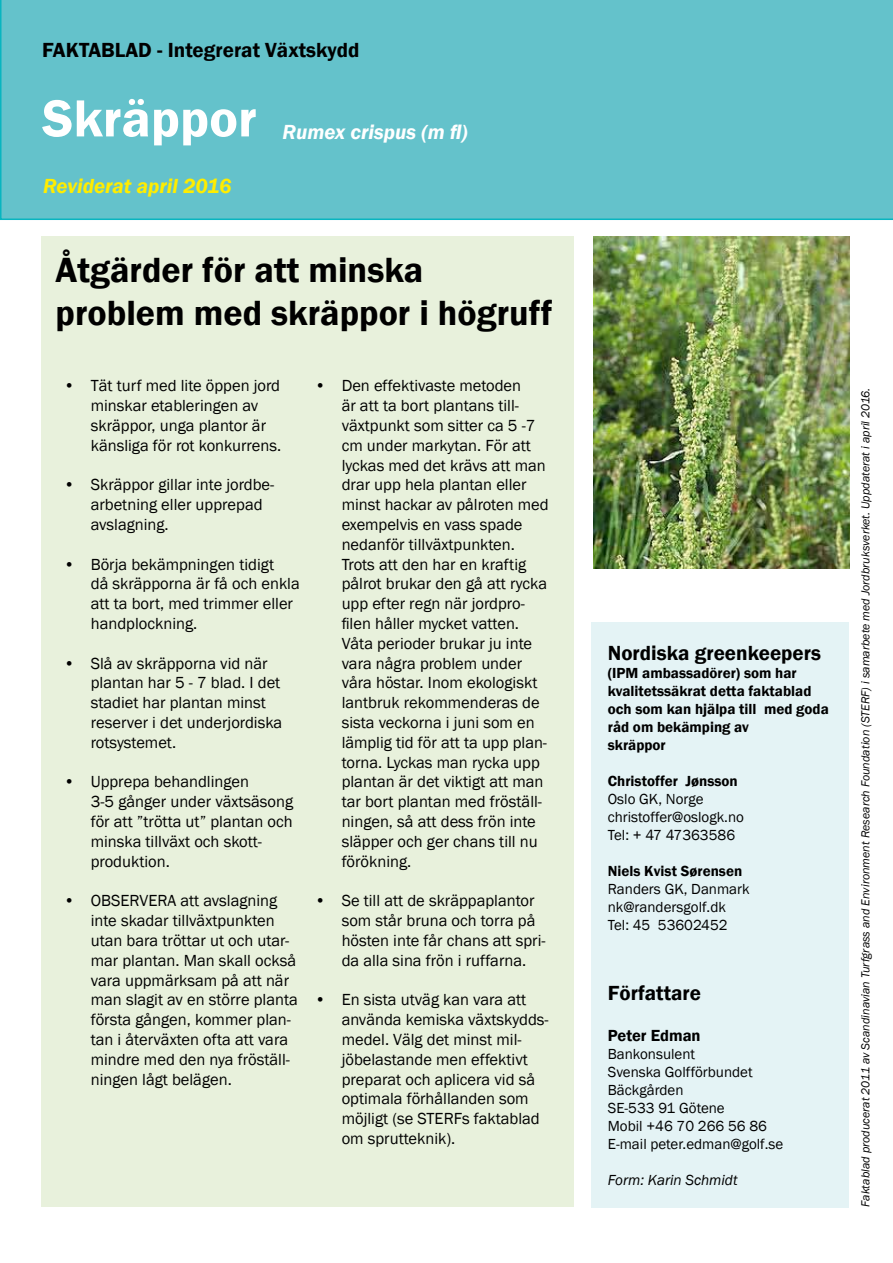
<style>
.page{position:relative;width:893px;height:1263px;background:#fff}
.page>*{position:absolute;margin:0;border:0;box-sizing:border-box;transform-origin:0 0}
.t1{font:600 54px "Franklin Gothic";color:#fff}
.t2{font:600 36px/43.2px "Franklin Gothic";color:#000}
.t3{font:600 21px "Franklin Gothic";color:#000}
.t4{font:italic 600 21px "Franklin Gothic";color:#ffed00}
.t5{font:italic 600 21px "Franklin Gothic";color:#fff}
.t6{font:16.5px/19.8px "Franklin Gothic";color:#000}
.t7{font:600 16.5px "Franklin Gothic";color:#000}
.t8{font:15px/18px "Franklin Gothic";color:#000}
.t9{font:600 15px/18px "Franklin Gothic";color:#000}
.t10{font:italic 15px "Franklin Gothic";color:#000}
.t11{font:italic 12px "Franklin Gothic";color:#000}
</style>
<div class="page">
<div style="left:591px;top:622px;width:258px;height:586px;background:#e4f3f5"></div>
<div style="left:42px;top:237px;width:532px;height:970px;background:#e8f1dc"></div>
<div style="left:0;top:0;width:893px;height:220px;background:#64c2cb"></div>
<img style="left:593px;top:237px;width:256px;height:331px">
<p class="t3" style="left:42px;top:37px;width:319px">Faktablad - Integrerat Växtskydd</p>
<h1 class="t1" style="left:42px;top:85px;width:216px">Skräppor</h1>
<p class="t5" style="left:283px;top:119px;width:187px">Rumex crispus (m fl)</p>
<p class="t4" style="left:43px;top:173px;width:190px">Reviderat april 2016</p>
<h2 class="t2" style="left:56px;top:249px;width:498px">Åtgärder för att minska problem med skräppor i högruff</h2>
<p class="t6" style="left:91px;top:376px;width:192px;text-indent:-27px">• Tät turf med lite öppen jord minskar etableringen av skräppor, unga plantor är känsliga för rot konkurrens.</p>
<p class="t6" style="left:91px;top:475px;width:185px;text-indent:-27px">• Skräppor gillar inte jordbe&shy;arbetning eller upprepad avslagning.</p>
<p class="t6" style="left:91px;top:555px;width:211px;text-indent:-27px">• Börja bekämpningen tidigt<br>då skräpporna är få och enkla att ta bort, med trimmer eller handplockning.</p>
<p class="t6" style="left:91px;top:654px;width:193px;text-indent:-27px">• Slå av skräpporna vid när plantan har 5 - 7 blad. I det stadiet har plantan minst reserver i det underjordiska rotsystemet.</p>
<p class="t6" style="left:91px;top:772px;width:204px;text-indent:-27px">• Upprepa behandlingen<br>3-5 gånger under växtsäsong för att ”trötta ut” plantan och minska tillväxt och skott&shy;produktion.</p>
<p class="t6" style="left:91px;top:891px;width:209px;text-indent:-27px">• OBSERVERA att avslagning inte skadar tillväxtpunkten utan bara tröttar ut och utar&shy;mar plantan. Man skall också vara uppmärksam på att när man slagit av en större planta första gången, kommer plan&shy;tan i återväxten ofta att vara mindre med den nya fröställ&shy;ningen lågt belägen.</p>
<p class="t6" style="left:342px;top:376px;width:208px;text-indent:-27px">• Den effektivaste metoden<br>är att ta bort plantans till&shy;växtpunkt som sitter ca 5 -7 cm under markytan. För att lyckas med det krävs att man drar upp hela plantan eller minst hackar av pålroten med exempelvis en vass spade nedanför tillväxtpunkten.<br>Trots att den har en kraftig pålrot brukar den gå att rycka upp efter regn när jordpro&shy;filen håller mycket vatten.<br>Våta perioder brukar ju inte vara några problem under våra höstar. Inom ekologiskt lantbruk rekommenderas de sista veckorna i juni som en lämplig tid för att ta upp plan&shy;torna. Lyckas man rycka upp plantan är det viktigt att man tar bort plantan med fröställ&shy;ningen, så att dess frön inte släpper och ger chans till nu förökning.</p>
<p class="t6" style="left:342px;top:891px;width:205px;text-indent:-27px">• Se till att de skräppaplantor som står bruna och torra på hösten inte får chans att spri&shy;da alla sina frön i ruffarna.</p>
<p class="t6" style="left:342px;top:990px;width:209px;text-indent:-27px">• En sista utväg kan vara att använda kemiska växtskydds&shy;medel. Välg det minst mil&shy;jöbelastande men effektivt preparat och aplicera vid så optimala förhållanden som möjligt (se STERFs faktablad om sprutteknik).</p>
<p class="t3" style="left:608px;top:640px;width:215px">Nordiska greenkeepers</p>
<p class="t9" style="left:608px;top:664px;width:222px">(IPM ambassadörer) som har kvalitetssäkrat detta faktablad och som kan hjälpa till med goda råd om bekämping av<br>skräppor</p>
<p class="t9" style="left:608px;top:772px;width:132px">Christoffer Jønsson</p>
<p class="t8" style="left:608px;top:790px;width:138px">Oslo GK, Norge christoffer@oslogk.no<br>Tel: + 47 47363586</p>
<p class="t9" style="left:608px;top:862px;width:136px">Niels Kvist Sørensen</p>
<p class="t8" style="left:608px;top:880px;width:143px">Randers GK, Danmark nk@randersgolf.dk<br>Tel: 45 53602452</p>
<p class="t3" style="left:608px;top:980px;width:95px">Författare</p>
<p class="t7" style="left:608px;top:1025px;width:94px">Peter Edman</p>
<p class="t8" style="left:608px;top:1045px;width:177px">Bankonsulent<br>Svenska Golfförbundet<br>Bäckgården<br>SE-533 91 Götene<br>Mobil +46 70 266 56 86<br>E-mail peter.edman@golf.se</p>
<p class="t10" style="left:608px;top:1171px;width:131px">Form: Karin Schmidt</p>
<p class="t11" style="left:858px;top:1206px;width:820px;rotate:-90deg">Faktablad producerat 2011 av Scandinavian Turfgrass and Environment Research Foundation (STERF) i samarbete med Jordbruksverket. Uppdaterat i april 2016.</p>
</div>
